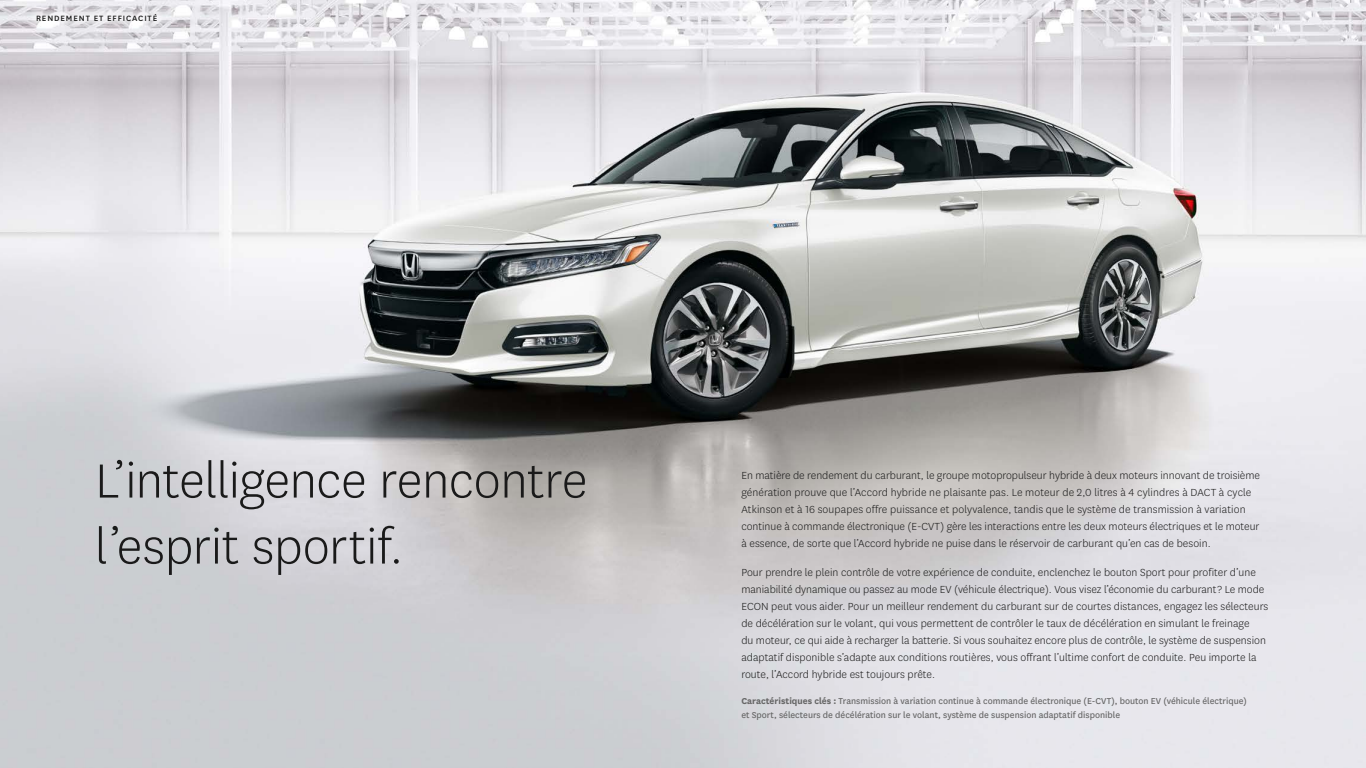
<style>
.page{position:relative;width:1366px;height:768px;background:#fff}
.page>*{position:absolute;margin:0;border:0;box-sizing:border-box;transform-origin:0 0}
.t1{font:300 56px/66px "National";letter-spacing:-.01em;color:#1a1a1a}
.t2{font:300 12px/17px "National";letter-spacing:.005em;color:#1a1a1a}
.t3{font:10px/14px "National";color:#666}
.t4{font:500 9px "National";letter-spacing:.1em;color:#1a1a1a}
.s1{font-weight:700}
</style>
<div class="page">
<img style="left:0;top:0;width:1366px;height:768px">
<svg style="left:30px;top:6px;width:134px;height:22px"></svg>
<p class="t4" style="left:36px;top:12px;width:123px">RENDEMENT ET EFFICACITÉ</p>
<h1 class="t1" style="left:95px;top:446px;width:494px">L’intelligence rencontre l’esprit sportif.</h1>
<p class="t2" style="left:741px;top:467px;width:520px">En matière de rendement du carburant, le groupe motopropulseur hybride à deux moteurs innovant de troisième génération prouve que l’Accord hybride ne plaisante pas. Le moteur de 2,0 litres à 4 cylindres à DACT à cycle Atkinson et à 16 soupapes offre puissance et polyvalence, tandis que le système de transmission à variation continue à commande électronique (E-CVT) gère les interactions entre les deux moteurs électriques et le moteur à essence, de sorte que l’Accord hybride ne puise dans le réservoir de carburant qu’en cas de besoin.</p>
<p class="t2" style="left:741px;top:564px;width:529px">Pour prendre le plein contrôle de votre expérience de conduite, enclenchez le bouton Sport pour profiter d’une maniabilité dynamique ou passez au mode EV (véhicule électrique). Vous visez l’économie du carburant ? Le mode ECON peut vous aider. Pour un meilleur rendement du carburant sur de courtes distances, engagez les sélecteurs de décélération sur le volant, qui vous permettent de contrôler le taux de décélération en simulant le freinage<br>du moteur, ce qui aide à recharger la batterie. Si vous souhaitez encore plus de contrôle, le système de suspension adaptatif disponible s’adapte aux conditions routières, vous offrant l’ultime confort de conduite. Peu importe la route, l’Accord hybride est toujours prête.</p>
<p class="t3" style="left:741px;top:694px;width:507px"><span class="s1">Caractéristiques clés :</span> Transmission à variation continue à commande électronique (E-CVT), bouton EV (véhicule électrique) et Sport, sélecteurs de décélération sur le volant, système de suspension adaptatif disponible</p>
</div>
